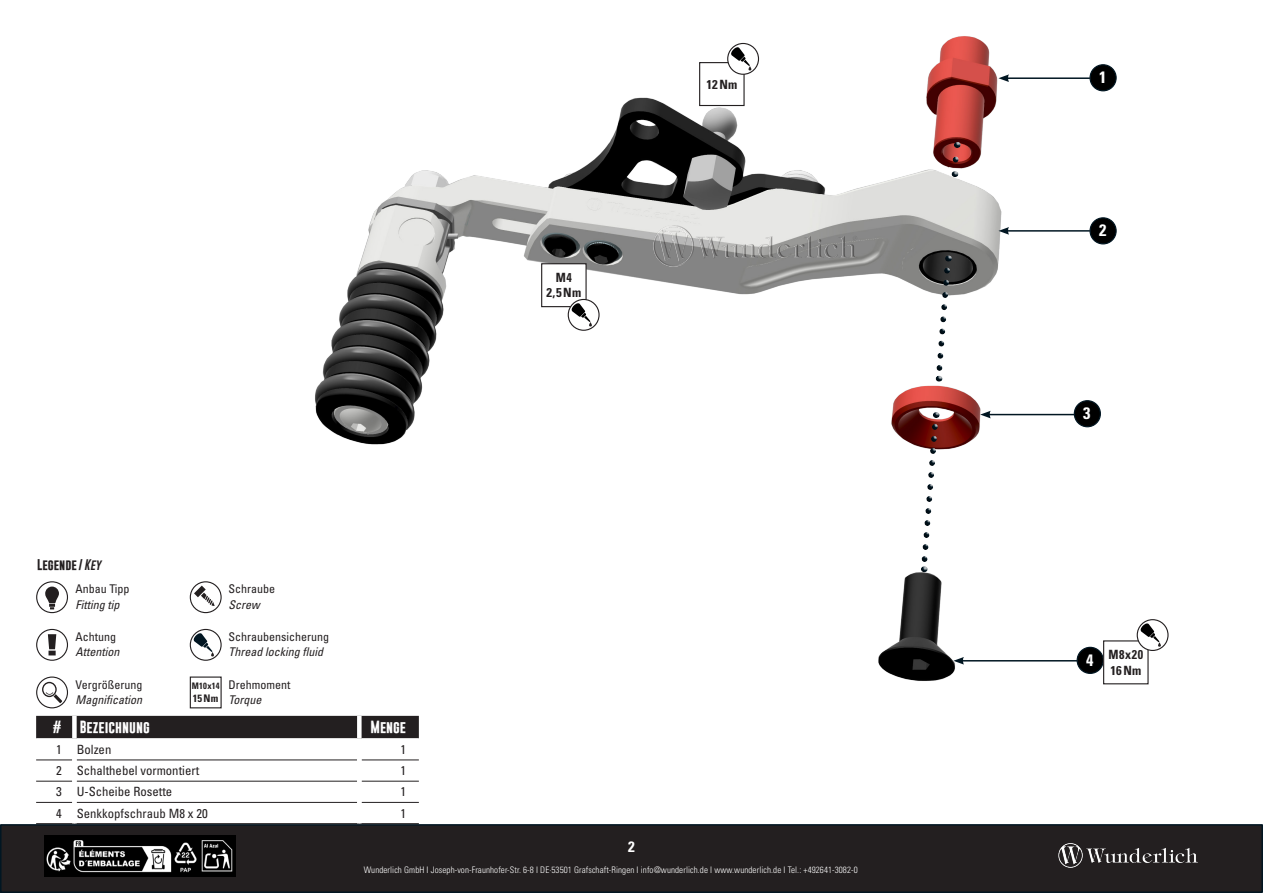
<style>
.page{position:relative;width:1263px;height:893px;background:#fff}
.page>*{position:absolute;margin:0;border:0;box-sizing:border-box;transform-origin:0 0}
.BU{font:700 condensed 16.5px "Univers LT Std";color:#fff}
.t1{font:700 condensed 15px "Univers LT Std";color:#fff}
.t2{font:condensed 12.75px "Univers LT Std";color:#231f20}
.t3{font:700 12.75px "Gobold";color:#fff}
.t4{font:700 condensed 12.75px "Univers LT Std";letter-spacing:.035em;color:#231f20}
.t5{font:700 condensed 12.75px "Univers LT Std";letter-spacing:.035em;color:#231f20;scale:.95 1}
.t6{font:condensed 12px "Univers LT Std";color:#231f20}
.t7{font:italic condensed 12px "Univers LT Std";color:#231f20}
.t8{font:700 11.25px "Gobold";color:#231f20}
.t9{font:700 condensed 10.5px "Univers LT Std";color:#231f20}
.t10{font:300 condensed 9px "Univers LT Std";letter-spacing:.01em;color:#fff}
.t11{font:700 condensed 9px "Univers LT Std";letter-spacing:.03em;color:#231f20;scale:.95 1}
.s1{font-weight:400;font-style:italic}
</style>
<div class="page">
<div style="left:1px;top:825px;width:1261px;height:67px;background:#231f20"></div>
<div style="left:0;top:824px;width:1263px;height:69px;border:2px solid #011622"></div>
<img style="left:1054px;top:824px;width:209px;height:69px">
<img style="left:45px;top:836px;width:190px;height:41px">
<img style="left:315px;top:36px;width:731px;height:645px">
<div style="left:36px;top:716px;width:383px;height:22px;background:#231f20"></div>
<div style="left:72px;top:716px;width:5px;height:23px;background:#fff"></div>
<div style="left:357px;top:716px;width:5px;height:23px;background:#fff"></div>
<hr style="left:36px;top:760px;width:36px;height:1px;background:#231f20">
<hr style="left:77px;top:760px;width:280px;height:1px;background:#231f20">
<hr style="left:362px;top:760px;width:57px;height:1px;background:#231f20">
<hr style="left:36px;top:781px;width:36px;height:1px;background:#231f20">
<hr style="left:77px;top:781px;width:280px;height:1px;background:#231f20">
<hr style="left:362px;top:781px;width:57px;height:1px;background:#231f20">
<hr style="left:36px;top:802px;width:36px;height:1px;background:#231f20">
<hr style="left:77px;top:802px;width:280px;height:1px;background:#231f20">
<hr style="left:362px;top:802px;width:57px;height:1px;background:#231f20">
<hr style="left:36px;top:823px;width:38px;height:1px;background:#231f20">
<hr style="left:74px;top:823px;width:285px;height:1px;background:#231f20">
<hr style="left:359px;top:823px;width:60px;height:1px;background:#231f20">
<img style="left:654px;top:225px;width:206px;height:41px">
<div style="left:700px;top:63px;width:44px;height:42px;background:#fff"></div>
<div style="left:699px;top:62px;width:46px;height:44px;border:1px solid #231f20"></div>
<div style="left:542px;top:264px;width:44px;height:43px;background:#fff"></div>
<div style="left:541px;top:263px;width:46px;height:44px;border:1px solid #231f20"></div>
<div style="left:1090px;top:65px;width:26px;height:26px;background:#000;border-radius:50%"></div>
<div style="left:1089px;top:64px;width:28px;height:27px;border:1px solid #011622;border-radius:50%"></div>
<div style="left:1090px;top:218px;width:26px;height:26px;background:#000;border-radius:50%"></div>
<div style="left:1089px;top:217px;width:28px;height:27px;border:1px solid #011622;border-radius:50%"></div>
<div style="left:1074px;top:401px;width:26px;height:26px;background:#000;border-radius:50%"></div>
<div style="left:1074px;top:400px;width:27px;height:27px;border:1px solid #011622;border-radius:50%"></div>
<div style="left:1077px;top:647px;width:26px;height:26px;background:#000;border-radius:50%"></div>
<div style="left:1076px;top:647px;width:28px;height:27px;border:1px solid #011622;border-radius:50%"></div>
<hr style="left:1007px;top:77px;width:83px;height:2px;background:#011622">
<svg style="left:998px;top:74px;width:11px;height:8px"></svg>
<hr style="left:1007px;top:230px;width:83px;height:2px;background:#011622">
<svg style="left:998px;top:227px;width:11px;height:8px"></svg>
<hr style="left:988px;top:414px;width:86px;height:1px;background:#011622">
<svg style="left:980px;top:411px;width:11px;height:7px"></svg>
<hr style="left:961px;top:660px;width:116px;height:1px;background:#011622">
<svg style="left:953px;top:657px;width:11px;height:8px"></svg>
<div style="left:949px;top:139px;width:11px;height:39px;background:#420001"></div>
<div style="left:949px;top:140px;width:11px;height:38px;background:#231f20;opacity:.75"></div>
<div style="left:933px;top:254px;width:18px;height:128px;background:#231f20;opacity:.75"></div>
<div style="left:918px;top:410px;width:21px;height:163px;background:#231f20;opacity:.75"></div>
<svg style="left:728px;top:43px;width:30px;height:31px"></svg>
<div style="left:727px;top:43px;width:32px;height:32px;border:1px solid #231f20;border-radius:50%"></div>
<svg style="left:730px;top:46px;width:21px;height:24px"></svg>
<svg style="left:568px;top:299px;width:31px;height:31px"></svg>
<div style="left:568px;top:299px;width:32px;height:32px;border:1px solid #231f20;border-radius:50%"></div>
<svg style="left:571px;top:302px;width:21px;height:24px"></svg>
<div style="left:1103px;top:640px;width:45px;height:44px;border:1px solid #231f20"></div>
<div style="left:36px;top:629px;width:32px;height:32px;border:1px solid #231f20;border-radius:50%"></div>
<svg style="left:48px;top:634px;width:8px;height:21px"></svg>
<svg style="left:190px;top:582px;width:31px;height:31px"></svg>
<div style="left:190px;top:581px;width:32px;height:32px;border:1px solid #231f20;border-radius:50%"></div>
<svg style="left:194px;top:586px;width:21px;height:20px"></svg>
<svg style="left:190px;top:629px;width:31px;height:31px"></svg>
<div style="left:190px;top:629px;width:32px;height:32px;border:1px solid #231f20;border-radius:50%"></div>
<svg style="left:193px;top:632px;width:21px;height:24px"></svg>
<div style="left:36px;top:581px;width:32px;height:32px;border:1px solid #231f20;border-radius:50%"></div>
<svg style="left:45px;top:587px;width:14px;height:22px"></svg>
<svg style="left:37px;top:677px;width:30px;height:31px"></svg>
<div style="left:36px;top:676px;width:32px;height:32px;border:1px solid #231f20;border-radius:50%"></div>
<svg style="left:42px;top:682px;width:20px;height:21px"></svg>
<svg style="left:1137px;top:620px;width:31px;height:30px"></svg>
<div style="left:1137px;top:619px;width:31px;height:32px;border:1px solid #231f20;border-radius:50%"></div>
<svg style="left:1140px;top:623px;width:21px;height:24px"></svg>
<p class="t8" style="left:37px;top:557px;width:68px">Legende /<span class="s1">Key</span></p>
<p class="t6" style="left:75px;top:581px;width:55px">Anbau Tipp</p>
<p class="t6" style="left:229px;top:581px;width:48px">Schraube</p>
<p class="t7" style="left:75px;top:597px;width:45px">Fitting tip</p>
<p class="t7" style="left:229px;top:597px;width:33px">Screw</p>
<p class="t6" style="left:75px;top:629px;width:42px">Achtung</p>
<p class="t6" style="left:229px;top:629px;width:102px">Schraubensicherung</p>
<p class="t7" style="left:75px;top:644px;width:46px">Attention</p>
<p class="t7" style="left:229px;top:644px;width:96px">Thread locking fluid</p>
<p class="t6" style="left:75px;top:677px;width:68px">Vergrößerung</p>
<p class="t6" style="left:229px;top:677px;width:63px">Drehmoment</p>
<p class="t7" style="left:75px;top:692px;width:68px">Magnification</p>
<p class="t7" style="left:229px;top:692px;width:34px">Torque</p>
<p class="t11" style="left:192px;top:681px;width:31px">M10x14</p>
<p class="t9" style="left:193px;top:692px;width:27px">15Nm</p>
<p class="t3" style="left:53px;top:718px;width:10px">#</p>
<p class="t3" style="left:80px;top:718px;width:71px">Bezeichnung</p>
<p class="t3" style="left:370px;top:718px;width:37px">Menge</p>
<p class="t2" style="left:56px;top:741px;width:7px">1</p>
<p class="t2" style="left:77px;top:741px;width:36px">Bolzen</p>
<p class="t2" style="left:400px;top:741px;width:7px">1</p>
<p class="t2" style="left:56px;top:762px;width:7px">2</p>
<p class="t2" style="left:77px;top:762px;width:124px">Schalthebel vormontiert</p>
<p class="t2" style="left:400px;top:762px;width:7px">1</p>
<p class="t2" style="left:56px;top:784px;width:7px">3</p>
<p class="t2" style="left:77px;top:784px;width:97px">U-Scheibe Rosette</p>
<p class="t2" style="left:400px;top:784px;width:7px">1</p>
<p class="t2" style="left:56px;top:805px;width:7px">4</p>
<p class="t2" style="left:77px;top:805px;width:132px">Senkkopfschraub M8 x 20</p>
<p class="t2" style="left:400px;top:805px;width:7px">1</p>
<p class="t5" style="left:556px;top:270px;width:18px">M4</p>
<p class="t4" style="left:546px;top:285px;width:36px">2,5Nm</p>
<p class="t4" style="left:706px;top:76px;width:32px">12Nm</p>
<h2 class="t1" style="left:628px;top:838px;width:8px">2</h2>
<p class="t10" style="left:364px;top:865px;width:495px">Wunderlich GmbH I Joseph-von-Fraunhofer-Str. 6-8 I DE·53501 Grafschaft-Ringen I info@wunderlich.de I www.wunderlich.de I Tel.: +492641-3082-0</p>
<p class="BU" style="left:1099px;top:67px;width:9px">1</p>
<p class="BU" style="left:1099px;top:220px;width:9px">2</p>
<p class="BU" style="left:1083px;top:403px;width:9px">3</p>
<p class="BU" style="left:1086px;top:650px;width:9px">4</p>
<p class="t5" style="left:1109px;top:647px;width:38px">M8x20</p>
<p class="t4" style="left:1110px;top:662px;width:33px">16Nm</p>
</div>
